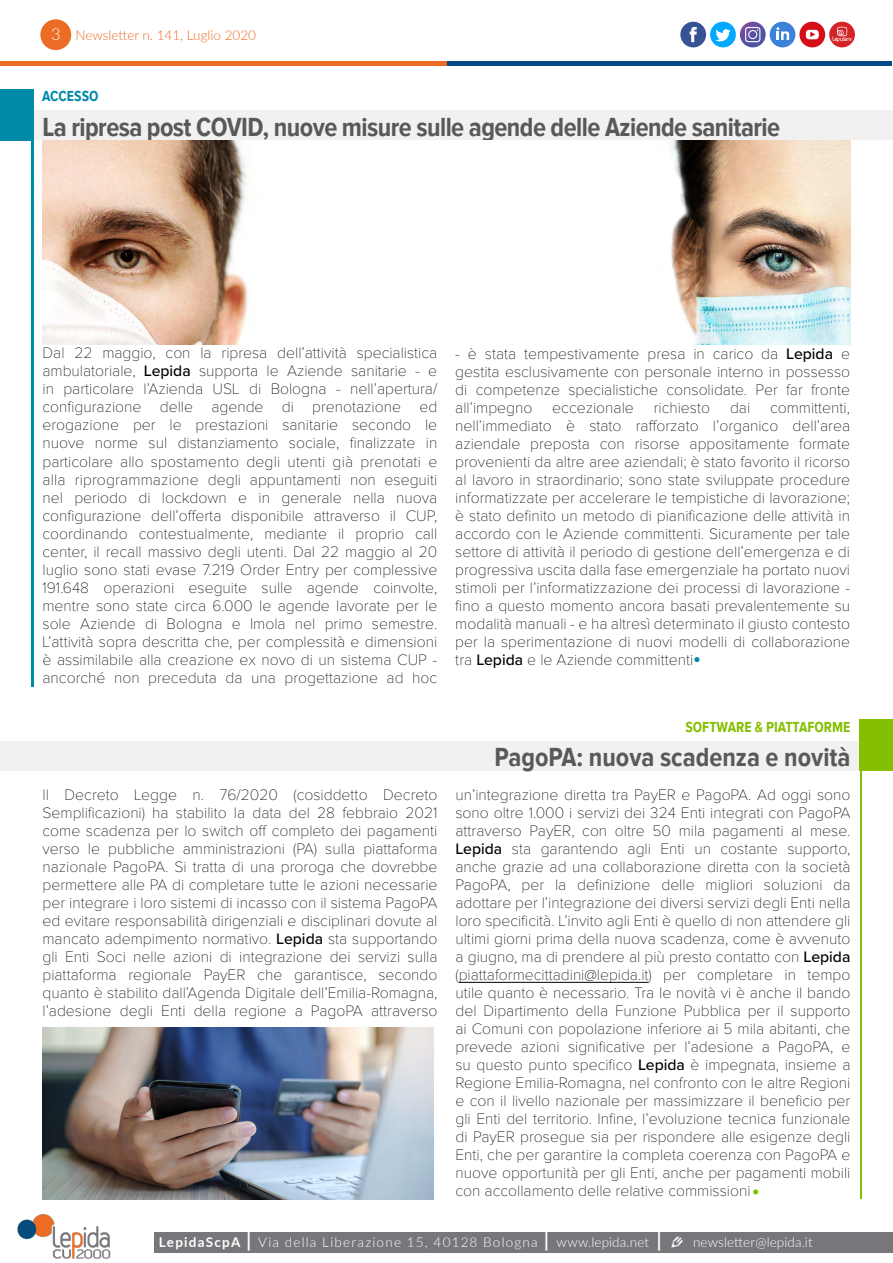
<style>
.page{position:relative;width:893px;height:1263px;background:#fff}
.page>*{position:absolute;margin:0;border:0;box-sizing:border-box;transform-origin:0 0}
.t1{font:700 27px "Proxima Nova Cond";letter-spacing:-.02em;color:#58595b}
.t2{font:700 27px "Proxima Nova Cond";color:#58595b}
.t3{font:100 15.75px/18px "Proxima Nova";color:#000;text-align:justify}
.t4{font:700 15px "Proxima Nova Cond";color:#84bf01}
.t5{font:700 15px "Proxima Nova Cond";color:#008aa7}
.t6{font:300 13.5px "Lato";letter-spacing:.075em;color:#fff}
.t7{font:300 13.5px "Lato";color:#ec6c25}
.s1{font-size:16.5px;color:#fff}
.s2{font-weight:500}
.s3{font-weight:700}
.s4{font-weight:600;font-size:21px}
.s5{font-family:"Modern Pictograms";font-weight:400;font-size:19.5px}
</style>
<div class="page">
<div style="left:154px;top:1232px;width:739px;height:20px;background:#77777b"></div>
<img style="left:17px;top:1214px;width:94px;height:45px">
<div style="left:40px;top:19px;width:31px;height:31px;background:#ec6c25;border-radius:50%"></div>
<div style="left:446px;top:61px;width:446px;height:5px;background:#004a87"></div>
<div style="left:0;top:61px;width:447px;height:5px;background:#ec6c25"></div>
<div style="left:710px;top:22px;width:26px;height:25px;background:#00a8ff;border-radius:50%"></div>
<svg style="left:715px;top:29px;width:15px;height:12px"></svg>
<div style="left:799px;top:22px;width:26px;height:25px;background:#d40d17;border-radius:50%"></div>
<div style="left:806px;top:30px;width:13px;height:9px;background:#fff;border-radius:3px"></div>
<svg style="left:810px;top:32px;width:5px;height:5px"></svg>
<div style="left:770px;top:22px;width:25px;height:25px;background:#3d82d9;border-radius:50%"></div>
<svg style="left:776px;top:27px;width:13px;height:13px"></svg>
<svg style="left:740px;top:22px;width:26px;height:25px"></svg>
<svg style="left:745px;top:27px;width:15px;height:15px"></svg>
<div style="left:680px;top:22px;width:26px;height:25px;background:#385296;border-radius:50%"></div>
<svg style="left:690px;top:27px;width:7px;height:15px"></svg>
<div style="left:829px;top:22px;width:26px;height:25px;background:#d42427;border-radius:50%"></div>
<svg style="left:833px;top:27px;width:18px;height:15px"></svg>
<hr style="left:459px;top:982px;width:189px;height:1px;background:#000">
<div style="left:0;top:741px;width:893px;height:29px;background:#f1f1f2"></div>
<div style="left:0;top:110px;width:893px;height:30px;background:#f1f1f2"></div>
<div style="left:0;top:89px;width:33px;height:51px;background:#008aa7"></div>
<hr style="left:31px;top:134px;width:2px;height:553px;background:#008aa7">
<div style="left:860px;top:720px;width:33px;height:51px;background:#84bf01"></div>
<hr style="left:860px;top:736px;width:2px;height:463px;background:#84bf01">
<svg style="left:753px;top:1189px;width:5px;height:5px"></svg>
<svg style="left:694px;top:657px;width:5px;height:5px"></svg>
<img style="left:43px;top:1027px;width:390px;height:172px">
<img style="left:43px;top:141px;width:808px;height:203px">
<p class="t7" style="left:51px;top:26px;width:207px"><span class="s1">3</span> Newsletter n. 141, Luglio 2020</p>
<p class="t5" style="left:42px;top:88px;width:58px">ACCESSO</p>
<h1 class="t1" style="left:43px;top:112px;width:739px">La ripresa post COVID, nuove misure sulle agende delle Aziende sanitarie</h1>
<p class="t3" style="left:43px;top:345px;width:396px">Dal 22 maggio, con la ripresa dell’attività specialistica ambulatoriale, <span class="s2">Lepida</span> supporta le Aziende sanitarie - e in particolare l’Azienda USL di Bologna - nell’apertura/ configurazione delle agende di prenotazione ed erogazione per le prestazioni sanitarie secondo le nuove norme sul distanziamento sociale, finalizzate in particolare allo spostamento degli utenti già prenotati e alla riprogrammazione degli appuntamenti non eseguiti nel periodo di lockdown e in generale nella nuova configurazione dell’offerta disponibile attraverso il CUP, coordinando contestualmente, mediante il proprio call center, il recall massivo degli utenti. Dal 22 maggio al 20 luglio sono stati evase 7.219 Order Entry per complessive 191.648 operazioni eseguite sulle agende coinvolte, mentre sono state circa 6.000 le agende lavorate per le sole Aziende di Bologna e Imola nel primo semestre.<br>L’attività sopra descritta che, per complessità e dimensioni è assimilabile alla creazione ex novo di un sistema CUP - ancorché non preceduta da una progettazione ad hoc</p>
<p class="t3" style="left:455px;top:345px;width:396px">- è stata tempestivamente presa in carico da <span class="s2">Lepida</span> e gestita esclusivamente con personale interno in possesso di competenze specialistiche consolidate. Per far fronte all’impegno</p>
<p class="t3" style="left:552px;top:399px;width:83px">eccezionale</p>
<p class="t3" style="left:654px;top:399px;width:58px">richiesto</p>
<p class="t3" style="left:730px;top:399px;width:22px">dai</p>
<p class="t3" style="left:455px;top:399px;width:396px;text-indent:315px">committenti, nell’immediato è stato rafforzato l’organico dell’area aziendale preposta con risorse appositamente formate provenienti da altre aree aziendali; è stato favorito il ricorso al lavoro in straordinario; sono state sviluppate procedure informatizzate per accelerare le tempistiche di lavorazione; è stato definito un metodo di pianificazione delle attività in accordo con le Aziende committenti. Sicuramente per tale settore di attività il periodo di gestione dell’emergenza e di progressiva uscita dalla fase emergenziale ha portato nuovi stimoli per l’informatizzazione dei processi di lavorazione - fino a questo momento ancora basati prevalentemente su modalità manuali - e ha altresì determinato il giusto contesto per la sperimentazione di nuovi modelli di collaborazione tra <span class="s2">Lepida</span> e le Aziende committenti</p>
<p class="t4" style="left:685px;top:718px;width:167px">SOFTWARE &amp; PIATTAFORME</p>
<h1 class="t2" style="left:494px;top:742px;width:358px">PagoPA: nuova scadenza e novità</h1>
<p class="t3" style="left:43px;top:787px;width:396px">Il Decreto Legge n. 76/2020 (cosiddetto Decreto Semplificazioni) ha stabilito la data del 28 febbraio 2021 come scadenza per lo switch off completo dei pagamenti verso le pubbliche amministrazioni (PA) sulla piattaforma nazionale PagoPA. Si tratta di una proroga che dovrebbe permettere alle PA di completare tutte le azioni necessarie per integrare i loro sistemi di incasso con il sistema PagoPA ed evitare responsabilità dirigenziali e disciplinari dovute al mancato adempimento normativo. <span class="s2">Lepida</span> sta supportando gli Enti Soci nelle azioni di integrazione dei servizi sulla piattaforma regionale PayER che garantisce, secondo quanto è stabilito dall’Agenda Digitale dell’Emilia-Romagna, l’adesione degli Enti della regione a PagoPA attraverso</p>
<p class="t3" style="left:455px;top:787px;width:396px">un’integrazione diretta tra PayER e PagoPA. Ad oggi sono sono oltre 1.000 i servizi dei 324 Enti integrati con PagoPA attraverso PayER, con oltre 50 mila pagamenti al mese.<br><span class="s2">Lepida</span> sta garantendo agli Enti un costante supporto, anche grazie ad una collaborazione diretta con la società PagoPA, per la definizione delle migliori soluzioni da adottare per l’integrazione dei diversi servizi degli Enti nella loro specificità. L’invito agli Enti è quello di non attendere gli ultimi giorni prima della nuova scadenza, come è avvenuto a giugno, ma di prendere al più presto contatto con <span class="s2">Lepida </span>(piattaformecittadini@lepida.it) per completare in tempo utile quanto è necessario. Tra le novità vi è anche il bando del Dipartimento della Funzione Pubblica per il supporto ai Comuni con popolazione inferiore ai 5 mila abitanti, che prevede azioni significative per l’adesione a PagoPA, e su questo punto specifico <span class="s2">Lepida</span> è impegnata, insieme a Regione Emilia-Romagna, nel confronto con le altre Regioni e con il livello nazionale per massimizzare il beneficio per gli Enti del territorio. Infine, l’evoluzione tecnica funzionale di PayER prosegue sia per rispondere alle esigenze degli Enti, che per garantire la completa coerenza con PagoPA e nuove opportunità per gli Enti, anche per pagamenti mobili con accollamento delle relative commissioni</p>
<p class="t6" style="left:159px;top:1233px;width:655px"><span class="s3">LepidaScpA</span> <span class="s4">|</span> Via della Liberazione 15, 40128 Bologna <span class="s4">|</span> www.lepida.net <span class="s4">|</span> <span class="s5">e</span> newsletter@lepida.it</p>
</div>
